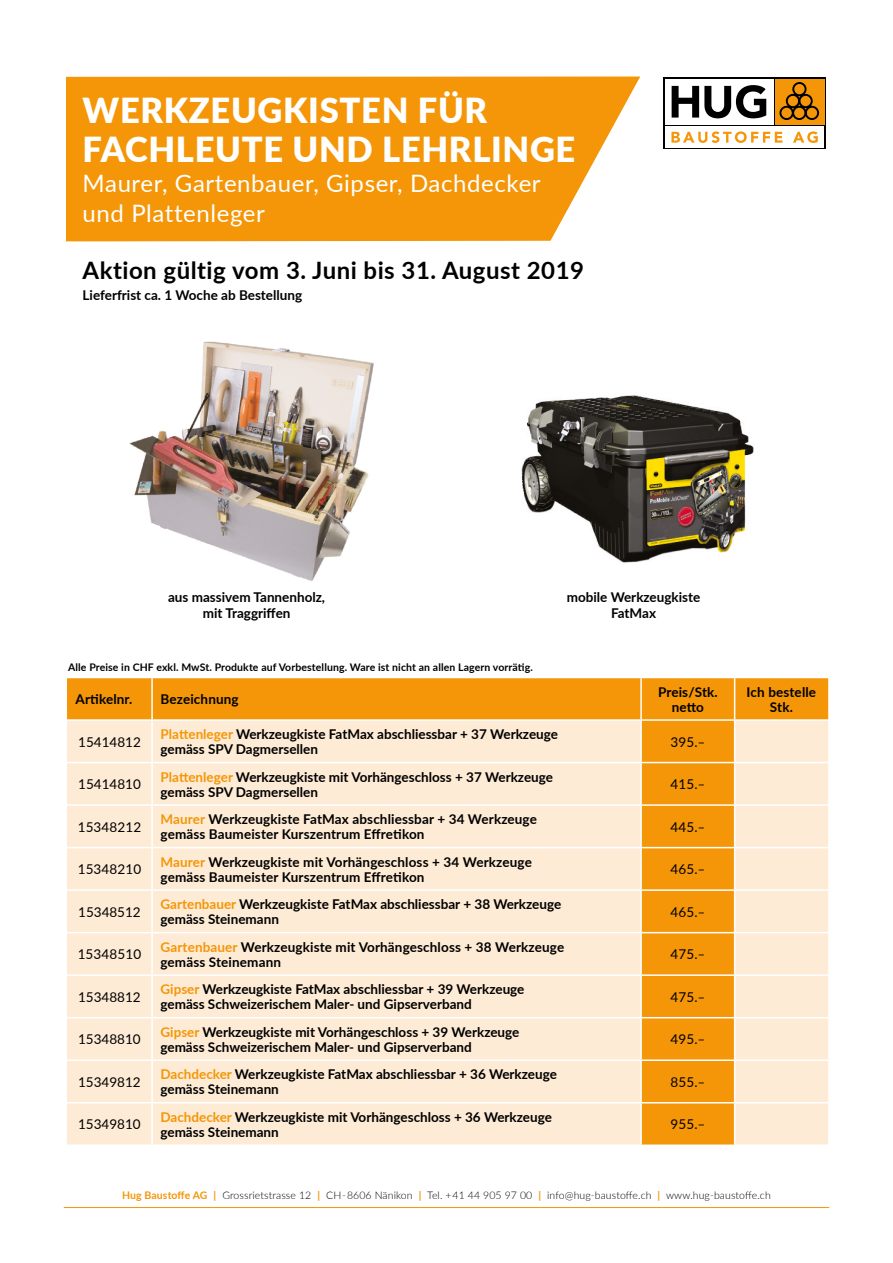
<style>
.page{position:relative;width:893px;height:1263px;background:#fff}
.page>*{position:absolute;margin:0;border:0;box-sizing:border-box;transform-origin:0 0}
.t1{font:38.7px "Century Gothic";color:#fff}
.t2{font:900 34.5px/39px "Lato";letter-spacing:.02em;color:#fff}
.t3{font:24px/30px "Lato";letter-spacing:.025em;color:#fff}
.t4{font:700 24px "Lato";letter-spacing:.02em;color:#000}
.t5{font:700 13.5px/15px "Lato";color:#000}
.t6{font:13.5px "Lato";color:#000}
.t7{font:300 10.5px "Lato";letter-spacing:.01em;color:#000}
.t8{font:700 10.5px "Lato";letter-spacing:.01em;color:#000}
.s1{color:#f49608}
.s2{font-weight:700;color:#f49608}
</style>
<div class="page">
<hr style="left:64px;top:1207px;width:765px;height:1px;background:#f49608">
<div style="left:67px;top:678px;width:761px;height:41px;background:#f49608"></div>
<svg style="left:67px;top:721px;width:761px;height:423px;background:#fce0bc"></svg>
<hr style="left:151px;top:678px;width:2px;height:41px;background:#fff">
<hr style="left:640px;top:678px;width:2px;height:41px;background:#fff">
<hr style="left:734px;top:678px;width:1px;height:41px;background:#fff">
<hr style="left:151px;top:721px;width:2px;height:41px;background:#fff">
<hr style="left:640px;top:721px;width:2px;height:41px;background:#fff">
<hr style="left:734px;top:721px;width:1px;height:41px;background:#fff">
<hr style="left:67px;top:762px;width:85px;height:1px;background:#fff">
<hr style="left:152px;top:762px;width:489px;height:1px;background:#fff">
<hr style="left:151px;top:763px;width:2px;height:41px;background:#fff">
<hr style="left:641px;top:762px;width:94px;height:1px;background:#fff">
<hr style="left:640px;top:763px;width:2px;height:41px;background:#fff">
<hr style="left:735px;top:762px;width:93px;height:1px;background:#fff">
<hr style="left:734px;top:763px;width:1px;height:41px;background:#fff">
<hr style="left:67px;top:804px;width:85px;height:2px;background:#fff">
<hr style="left:152px;top:804px;width:489px;height:2px;background:#fff">
<hr style="left:151px;top:806px;width:2px;height:41px;background:#fff">
<hr style="left:641px;top:804px;width:94px;height:2px;background:#fff">
<hr style="left:640px;top:806px;width:2px;height:41px;background:#fff">
<hr style="left:735px;top:804px;width:93px;height:2px;background:#fff">
<hr style="left:734px;top:806px;width:1px;height:41px;background:#fff">
<hr style="left:67px;top:847px;width:85px;height:1px;background:#fff">
<hr style="left:152px;top:847px;width:489px;height:1px;background:#fff">
<hr style="left:151px;top:848px;width:2px;height:41px;background:#fff">
<hr style="left:641px;top:847px;width:94px;height:1px;background:#fff">
<hr style="left:640px;top:848px;width:2px;height:41px;background:#fff">
<hr style="left:735px;top:847px;width:93px;height:1px;background:#fff">
<hr style="left:734px;top:848px;width:1px;height:41px;background:#fff">
<hr style="left:67px;top:889px;width:85px;height:2px;background:#fff">
<hr style="left:152px;top:889px;width:489px;height:2px;background:#fff">
<hr style="left:151px;top:891px;width:2px;height:41px;background:#fff">
<hr style="left:641px;top:889px;width:94px;height:2px;background:#fff">
<hr style="left:640px;top:891px;width:2px;height:41px;background:#fff">
<hr style="left:735px;top:889px;width:93px;height:2px;background:#fff">
<hr style="left:734px;top:891px;width:1px;height:41px;background:#fff">
<hr style="left:67px;top:932px;width:85px;height:1px;background:#fff">
<hr style="left:152px;top:932px;width:489px;height:1px;background:#fff">
<hr style="left:151px;top:933px;width:2px;height:41px;background:#fff">
<hr style="left:641px;top:932px;width:94px;height:1px;background:#fff">
<hr style="left:640px;top:933px;width:2px;height:41px;background:#fff">
<hr style="left:735px;top:932px;width:93px;height:1px;background:#fff">
<hr style="left:734px;top:933px;width:1px;height:41px;background:#fff">
<hr style="left:67px;top:974px;width:85px;height:2px;background:#fff">
<hr style="left:152px;top:974px;width:489px;height:2px;background:#fff">
<hr style="left:151px;top:976px;width:2px;height:41px;background:#fff">
<hr style="left:641px;top:974px;width:94px;height:2px;background:#fff">
<hr style="left:640px;top:976px;width:2px;height:41px;background:#fff">
<hr style="left:735px;top:974px;width:93px;height:2px;background:#fff">
<hr style="left:734px;top:976px;width:1px;height:41px;background:#fff">
<hr style="left:67px;top:1017px;width:85px;height:1px;background:#fff">
<hr style="left:152px;top:1017px;width:489px;height:1px;background:#fff">
<hr style="left:151px;top:1018px;width:2px;height:41px;background:#fff">
<hr style="left:641px;top:1017px;width:94px;height:1px;background:#fff">
<hr style="left:640px;top:1018px;width:2px;height:41px;background:#fff">
<hr style="left:735px;top:1017px;width:93px;height:1px;background:#fff">
<hr style="left:734px;top:1018px;width:1px;height:41px;background:#fff">
<hr style="left:67px;top:1059px;width:85px;height:2px;background:#fff">
<hr style="left:152px;top:1059px;width:489px;height:2px;background:#fff">
<hr style="left:151px;top:1061px;width:2px;height:41px;background:#fff">
<hr style="left:641px;top:1059px;width:94px;height:2px;background:#fff">
<hr style="left:640px;top:1061px;width:2px;height:41px;background:#fff">
<hr style="left:735px;top:1059px;width:93px;height:2px;background:#fff">
<hr style="left:734px;top:1061px;width:1px;height:41px;background:#fff">
<hr style="left:67px;top:1102px;width:85px;height:1px;background:#fff">
<hr style="left:152px;top:1102px;width:489px;height:1px;background:#fff">
<hr style="left:151px;top:1103px;width:2px;height:41px;background:#fff">
<hr style="left:641px;top:1102px;width:94px;height:1px;background:#fff">
<hr style="left:640px;top:1103px;width:2px;height:41px;background:#fff">
<hr style="left:735px;top:1102px;width:93px;height:1px;background:#fff">
<hr style="left:734px;top:1103px;width:1px;height:41px;background:#fff">
<svg style="left:664px;top:77px;width:162px;height:72px"></svg>
<div style="left:665px;top:79px;width:108px;height:46px;background:#fff"></div>
<div style="left:775px;top:79px;width:49px;height:46px;background:#f49608"></div>
<svg style="left:672px;top:85px;width:94px;height:33px"></svg>
<svg style="left:779px;top:82px;width:41px;height:38px"></svg>
<div style="left:665px;top:126px;width:159px;height:21px;background:#fff"></div>
<svg style="left:671px;top:131px;width:111px;height:12px"></svg>
<svg style="left:793px;top:131px;width:25px;height:12px"></svg>
<svg style="left:66px;top:77px;width:574px;height:164px;background:#f49e1b"></svg>
<img style="left:129px;top:341px;width:245px;height:240px">
<img style="left:521px;top:395px;width:233px;height:168px">
<h1 class="t1" style="left:91px;top:74px;width:348px">Werkzeugkisten für</h1>
<h2 class="t2" style="left:83px;top:90px;width:494px">WERKZEUGKISTEN FÜR<br>FACHLEUTE UND LEHRLINGE</h2>
<h3 class="t3" style="left:83px;top:168px;width:460px">Maurer, Gartenbauer, Gipser, Dachdecker und Plattenleger</h3>
<h3 class="t4" style="left:83px;top:253px;width:503px">Aktion gültig vom 3. Juni bis 31. August 2019</h3>
<p class="t5" style="left:83px;top:287px;width:221px">Lieferfrist ca. 1 Woche ab Bestellung</p>
<p class="t5" style="left:168px;top:588px;width:158px;line-height:16.2px;text-align:center">aus massivem Tannenholz, mit Traggriffen</p>
<p class="t5" style="left:567px;top:588px;width:135px;line-height:16.2px;text-align:center">mobile Werkzeugkiste<br>FatMax</p>
<p class="t8" style="left:68px;top:659px;width:466px">Alle Preise in CHF exkl. MwSt. Produkte auf Vorbestellung. Ware ist nicht an allen Lagern vorrätig.</p>
<p class="t5" style="left:76px;top:691px;width:58px">Artikelnr.</p>
<p class="t5" style="left:161px;top:691px;width:80px">Bezeichnung</p>
<p class="t5" style="left:658px;top:684px;width:61px;text-align:center">Preis/Stk. netto</p>
<p class="t5" style="left:747px;top:684px;width:71px;text-align:center">Ich bestelle<br>Stk.</p>
<p class="t6" style="left:78px;top:732px;width:64px">15414812</p>
<p class="t5" style="left:161px;top:726px;width:399px"><span class="s1">Plattenleger</span> Werkzeugkiste FatMax abschliessbar + 37 Werkzeuge gemäss SPV Dagmersellen</p>
<p class="t6" style="left:671px;top:732px;width:36px">395.‒</p>
<p class="t6" style="left:78px;top:775px;width:64px">15414810</p>
<p class="t5" style="left:161px;top:769px;width:394px"><span class="s1">Plattenleger</span> Werkzeugkiste mit Vorhängeschloss + 37 Werkzeuge gemäss SPV Dagmersellen</p>
<p class="t6" style="left:671px;top:775px;width:36px">415.‒</p>
<p class="t6" style="left:78px;top:817px;width:65px">15348212</p>
<p class="t5" style="left:161px;top:811px;width:378px"><span class="s1">Maurer</span> Werkzeugkiste FatMax abschliessbar + 34 Werkzeuge gemäss Baumeister Kurszentrum Effretikon</p>
<p class="t6" style="left:671px;top:817px;width:36px">445.‒</p>
<p class="t6" style="left:78px;top:860px;width:65px">15348210</p>
<p class="t5" style="left:161px;top:854px;width:373px"><span class="s1">Maurer</span> Werkzeugkiste mit Vorhängeschloss + 34 Werkzeuge gemäss Baumeister Kurszentrum Effretikon</p>
<p class="t6" style="left:671px;top:860px;width:36px">465.‒</p>
<p class="t6" style="left:78px;top:902px;width:64px">15348512</p>
<p class="t5" style="left:161px;top:896px;width:402px"><span class="s1">Gartenbauer</span> Werkzeugkiste FatMax abschliessbar + 38 Werkzeuge gemäss Steinemann</p>
<p class="t6" style="left:670px;top:902px;width:36px">465.‒</p>
<p class="t6" style="left:78px;top:945px;width:65px">15348510</p>
<p class="t5" style="left:160px;top:939px;width:405px"><span class="s1">Gartenbauer</span> Werkzeugkiste mit Vorhängeschloss + 38 Werkzeuge gemäss Steinemann</p>
<p class="t6" style="left:670px;top:945px;width:36px">475.‒</p>
<p class="t6" style="left:78px;top:987px;width:64px">15348812</p>
<p class="t5" style="left:160px;top:981px;width:365px"><span class="s1">Gipser</span> Werkzeugkiste FatMax abschliessbar + 39 Werkzeuge gemäss Schweizerischem Maler- und Gipserverband</p>
<p class="t6" style="left:670px;top:987px;width:36px">475.‒</p>
<p class="t6" style="left:78px;top:1030px;width:64px">15348810</p>
<p class="t5" style="left:160px;top:1024px;width:360px"><span class="s1">Gipser</span> Werkzeugkiste mit Vorhängeschloss + 39 Werkzeuge gemäss Schweizerischem Maler- und Gipserverband</p>
<p class="t6" style="left:670px;top:1030px;width:36px">495.‒</p>
<p class="t6" style="left:78px;top:1072px;width:64px">15349812</p>
<p class="t5" style="left:160px;top:1066px;width:398px"><span class="s1">Dachdecker</span> Werkzeugkiste FatMax abschliessbar + 36 Werkzeuge gemäss Steinemann</p>
<p class="t6" style="left:670px;top:1072px;width:36px">855.‒</p>
<p class="t6" style="left:78px;top:1115px;width:64px">15349810</p>
<p class="t5" style="left:160px;top:1109px;width:393px"><span class="s1">Dachdecker</span> Werkzeugkiste mit Vorhängeschloss + 36 Werkzeuge gemäss Steinemann</p>
<p class="t6" style="left:670px;top:1115px;width:36px">955.‒</p>
<p class="t7" style="left:122px;top:1188px;width:650px"><span class="s2">Hug Baustoffe AG |</span> Grossrietstrasse 12 <span class="s2">|</span> CH-8606 Nänikon <span class="s2">|</span> Tel. +41 44 905 97 00 <span class="s2">|</span> info@hug-baustoffe.ch <span class="s2">|</span> www.hug-baustoffe.ch</p>
</div>
